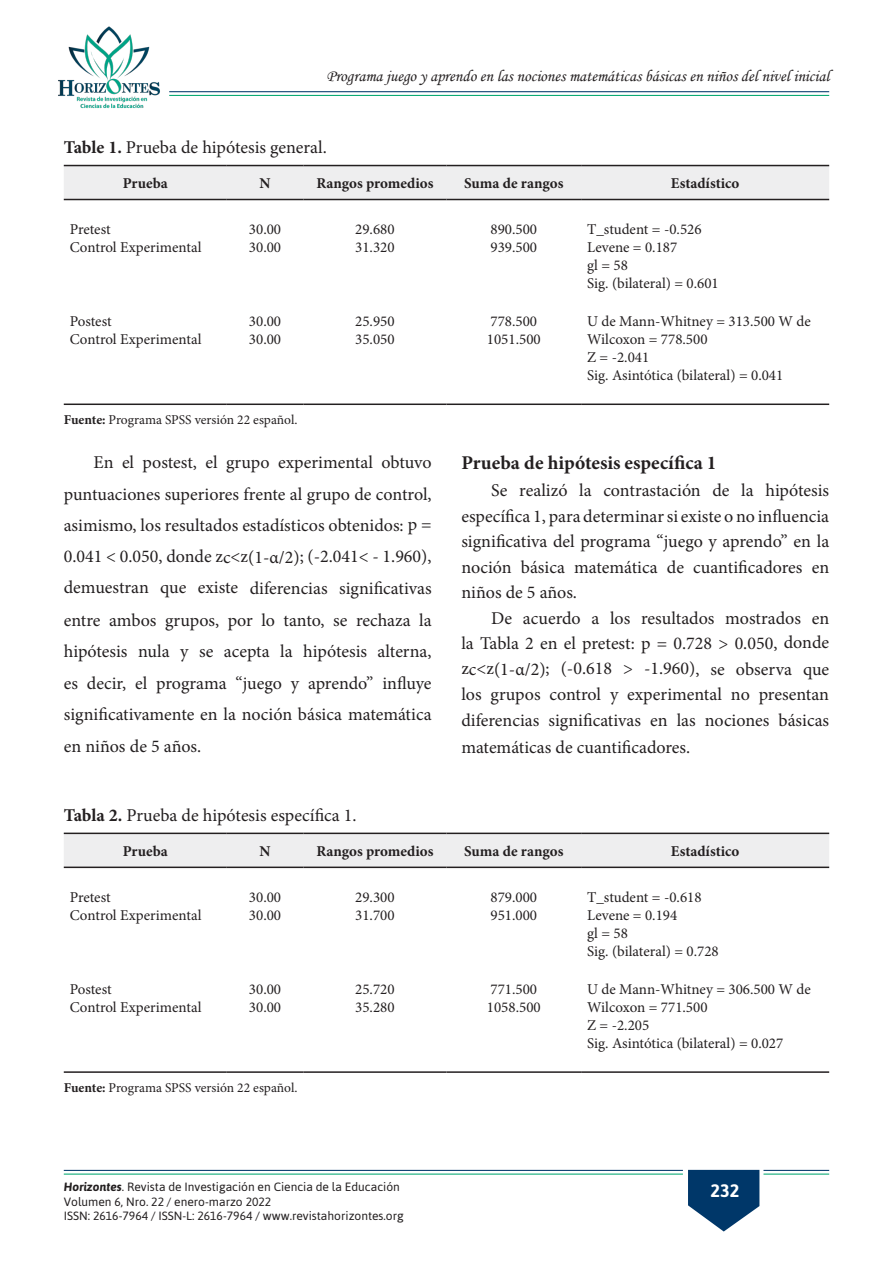
<style>
.page{position:relative;width:893px;height:1263px;background:#fff}
.page>*{position:absolute;margin:0;border:0;box-sizing:border-box;transform-origin:0 0}
.Titulo_Interno{font:700 19.5px "Minion Pro";color:#231f20}
.t1{font:18px/31.5px "Minion Pro";color:#231f20;text-align:justify}
.t2{font:700 18px "Asap";color:#fff}
.t3{font:16.5px "Monotype Corsiva";color:#231f20}
.t4{font:15px/18px "Minion Pro";color:#231f20}
.t5{font:700 15px "Minion Pro";color:#231f20}
.t6{font:13.5px "Minion Pro";letter-spacing:-.005em;color:#231f20}
.t7{font:12px/14.4px "Asap";color:#231f20}
.s1{font-weight:700}
.s2{font-weight:700;font-style:italic}
</style>
<div class="page">
<hr style="left:169px;top:95px;width:660px;height:1px;background:#00a66e">
<hr style="left:169px;top:91px;width:660px;height:1px;background:#003769">
<svg style="left:688px;top:1170px;width:71px;height:61px"></svg>
<img style="left:58px;top:26px;width:113px;height:83px">
<hr style="left:64px;top:1173px;width:619px;height:1px;background:#00a66e">
<hr style="left:64px;top:1170px;width:619px;height:1px;background:#003769">
<hr style="left:763px;top:1173px;width:66px;height:1px;background:#00a66e">
<hr style="left:763px;top:1170px;width:66px;height:1px;background:#003769">
<div style="left:64px;top:166px;width:765px;height:33px;background:#eeeeef"></div>
<hr style="left:64px;top:165px;width:163px;height:1px;background:#231f20">
<hr style="left:227px;top:165px;width:76px;height:1px;background:#231f20">
<hr style="left:303px;top:165px;width:143px;height:1px;background:#231f20">
<hr style="left:446px;top:165px;width:135px;height:1px;background:#231f20">
<hr style="left:581px;top:165px;width:248px;height:1px;background:#231f20">
<hr style="left:64px;top:199px;width:163px;height:1px;background:#231f20">
<hr style="left:227px;top:199px;width:76px;height:1px;background:#231f20">
<hr style="left:303px;top:199px;width:143px;height:1px;background:#231f20">
<hr style="left:446px;top:199px;width:135px;height:1px;background:#231f20">
<hr style="left:581px;top:199px;width:248px;height:1px;background:#231f20">
<hr style="left:64px;top:403px;width:163px;height:2px;background:#231f20">
<hr style="left:227px;top:403px;width:76px;height:2px;background:#231f20">
<hr style="left:303px;top:403px;width:143px;height:2px;background:#231f20">
<hr style="left:446px;top:403px;width:135px;height:2px;background:#231f20">
<hr style="left:581px;top:403px;width:248px;height:2px;background:#231f20">
<div style="left:64px;top:834px;width:765px;height:32px;background:#eeeeef"></div>
<hr style="left:64px;top:833px;width:163px;height:1px;background:#231f20">
<hr style="left:227px;top:833px;width:76px;height:1px;background:#231f20">
<hr style="left:303px;top:833px;width:143px;height:1px;background:#231f20">
<hr style="left:446px;top:833px;width:135px;height:1px;background:#231f20">
<hr style="left:581px;top:833px;width:248px;height:1px;background:#231f20">
<hr style="left:64px;top:866px;width:163px;height:2px;background:#231f20">
<hr style="left:227px;top:866px;width:76px;height:2px;background:#231f20">
<hr style="left:303px;top:866px;width:143px;height:2px;background:#231f20">
<hr style="left:446px;top:866px;width:135px;height:2px;background:#231f20">
<hr style="left:581px;top:866px;width:248px;height:2px;background:#231f20">
<hr style="left:64px;top:1071px;width:163px;height:2px;background:#231f20">
<hr style="left:227px;top:1071px;width:76px;height:2px;background:#231f20">
<hr style="left:303px;top:1071px;width:143px;height:2px;background:#231f20">
<hr style="left:446px;top:1071px;width:135px;height:2px;background:#231f20">
<hr style="left:581px;top:1071px;width:248px;height:2px;background:#231f20">
<p class="t3" style="left:326px;top:66px;width:504px">Programa juego y aprendo en las nociones matemáticas básicas en niños del nivel inicial</p>
<p class="t1" style="left:64px;top:132px;width:265px"><span class="s1">Table 1.</span> Prueba de hipótesis general.</p>
<p class="t5" style="left:123px;top:173px;width:47px">Prueba</p>
<p class="t5" style="left:259px;top:173px;width:13px">N</p>
<p class="t5" style="left:316px;top:173px;width:119px">Rangos promedios</p>
<p class="t5" style="left:464px;top:173px;width:101px">Suma de rangos</p>
<p class="t5" style="left:671px;top:173px;width:70px">Estadístico</p>
<p class="t4" style="left:70px;top:221px;width:42px">Pretest</p>
<p class="t4" style="left:70px;top:239px;width:133px">Control Experimental</p>
<p class="t4" style="left:249px;top:221px;width:34px">30.00</p>
<p class="t4" style="left:249px;top:239px;width:34px">30.00</p>
<p class="t4" style="left:355px;top:221px;width:41px">29.680</p>
<p class="t4" style="left:355px;top:239px;width:41px">31.320</p>
<p class="t4" style="left:490px;top:221px;width:48px">890.500</p>
<p class="t4" style="left:490px;top:239px;width:48px">939.500</p>
<p class="t4" style="left:587px;top:221px;width:116px">T_student = -0.526</p>
<p class="t4" style="left:587px;top:239px;width:92px">Levene = 0.187</p>
<p class="t4" style="left:587px;top:257px;width:42px">gl = 58</p>
<p class="t4" style="left:587px;top:275px;width:133px">Sig. (bilateral) = 0.601</p>
<p class="t4" style="left:70px;top:313px;width:43px">Postest</p>
<p class="t4" style="left:70px;top:331px;width:133px">Control Experimental</p>
<p class="t4" style="left:249px;top:313px;width:34px">30.00</p>
<p class="t4" style="left:249px;top:331px;width:34px">30.00</p>
<p class="t4" style="left:355px;top:313px;width:41px">25.950</p>
<p class="t4" style="left:355px;top:331px;width:41px">35.050</p>
<p class="t4" style="left:490px;top:313px;width:48px">778.500</p>
<p class="t4" style="left:487px;top:331px;width:55px">1051.500</p>
<p class="t4" style="left:587px;top:313px;width:225px">U de Mann-Whitney = 313.500 W de<br>Wilcoxon = 778.500</p>
<p class="t4" style="left:587px;top:349px;width:64px">Z = -2.041</p>
<p class="t4" style="left:587px;top:367px;width:198px">Sig. Asintótica (bilateral) = 0.041</p>
<p class="t6" style="left:64px;top:411px;width:235px"><span class="s1">Fuente:</span> Programa SPSS versión 22 español.</p>
<p class="t1" style="left:64px;top:447px;width:369px;text-indent:30px">En el postest, el grupo experimental obtuvo puntuaciones superiores frente al grupo de control, asimismo, los resultados estadísticos obtenidos: p = 0.041 &lt; 0.050, donde zc&lt;z(1-α/2); (-2.041&lt; - 1.960), demuestran que existe diferencias significativas entre ambos grupos, por lo tanto, se rechaza la hipótesis nula y se acepta la hipótesis alterna, es decir, el programa “juego y aprendo” influye significativamente en la noción básica matemática en niños de 5 años.</p>
<p class="Titulo_Interno" style="left:461px;top:449px;width:257px">Prueba de hipótesis específica 1</p>
<p class="t1" style="left:461px;top:478px;width:369px;line-height:25.5px;text-indent:30px">Se realizó la contrastación de la hipótesis específica 1, para determinar si existe o no influencia significativa del programa “juego y aprendo” en la noción básica matemática de cuantificadores en niños de 5 años.</p>
<p class="t1" style="left:461px;top:605px;width:369px;line-height:25.8px;text-indent:30px">De acuerdo a los resultados mostrados en la Tabla 2 en el pretest: p = 0.728 &gt; 0.050, donde zc&lt;z(1-α/2); (-0.618 &gt; -1.960), se observa que los grupos control y experimental no presentan diferencias significativas en las nociones básicas matemáticas de cuantificadores.</p>
<p class="t1" style="left:64px;top:800px;width:294px"><span class="s1">Tabla 2.</span> Prueba de hipótesis específica 1.</p>
<p class="t5" style="left:123px;top:840px;width:47px">Prueba</p>
<p class="t5" style="left:259px;top:840px;width:13px">N</p>
<p class="t5" style="left:316px;top:840px;width:119px">Rangos promedios</p>
<p class="t5" style="left:464px;top:840px;width:101px">Suma de rangos</p>
<p class="t5" style="left:671px;top:840px;width:70px">Estadístico</p>
<p class="t4" style="left:70px;top:888px;width:42px">Pretest</p>
<p class="t4" style="left:70px;top:906px;width:133px">Control Experimental</p>
<p class="t4" style="left:249px;top:888px;width:34px">30.00</p>
<p class="t4" style="left:249px;top:906px;width:34px">30.00</p>
<p class="t4" style="left:355px;top:888px;width:41px">29.300</p>
<p class="t4" style="left:355px;top:906px;width:41px">31.700</p>
<p class="t4" style="left:490px;top:888px;width:48px">879.000</p>
<p class="t4" style="left:490px;top:906px;width:48px">951.000</p>
<p class="t4" style="left:587px;top:888px;width:116px">T_student = -0.618</p>
<p class="t4" style="left:587px;top:906px;width:92px">Levene = 0.194</p>
<p class="t4" style="left:587px;top:924px;width:42px">gl = 58</p>
<p class="t4" style="left:587px;top:942px;width:133px">Sig. (bilateral) = 0.728</p>
<p class="t4" style="left:70px;top:980px;width:43px">Postest</p>
<p class="t4" style="left:70px;top:998px;width:133px">Control Experimental</p>
<p class="t4" style="left:249px;top:980px;width:34px">30.00</p>
<p class="t4" style="left:249px;top:998px;width:34px">30.00</p>
<p class="t4" style="left:355px;top:980px;width:41px">25.720</p>
<p class="t4" style="left:355px;top:998px;width:41px">35.280</p>
<p class="t4" style="left:490px;top:980px;width:48px">771.500</p>
<p class="t4" style="left:487px;top:998px;width:55px">1058.500</p>
<p class="t4" style="left:587px;top:980px;width:225px">U de Mann-Whitney = 306.500 W de<br>Wilcoxon = 771.500</p>
<p class="t4" style="left:587px;top:1016px;width:64px">Z = -2.205</p>
<p class="t4" style="left:587px;top:1034px;width:198px">Sig. Asintótica (bilateral) = 0.027</p>
<p class="t6" style="left:64px;top:1079px;width:235px"><span class="s1">Fuente:</span> Programa SPSS versión 22 español.</p>
<p class="t7" style="left:64px;top:1180px;width:341px"><span class="s2">Horizontes</span>. Revista de Investigación en Ciencia de la Educación<br>Volumen 6, Nro. 22 / enero-marzo 2022<br>ISSN: 2616-7964 / ISSN-L: 2616-7964 / www.revistahorizontes.org</p>
<p class="t2" style="left:711px;top:1180px;width:30px">232</p>
</div>
